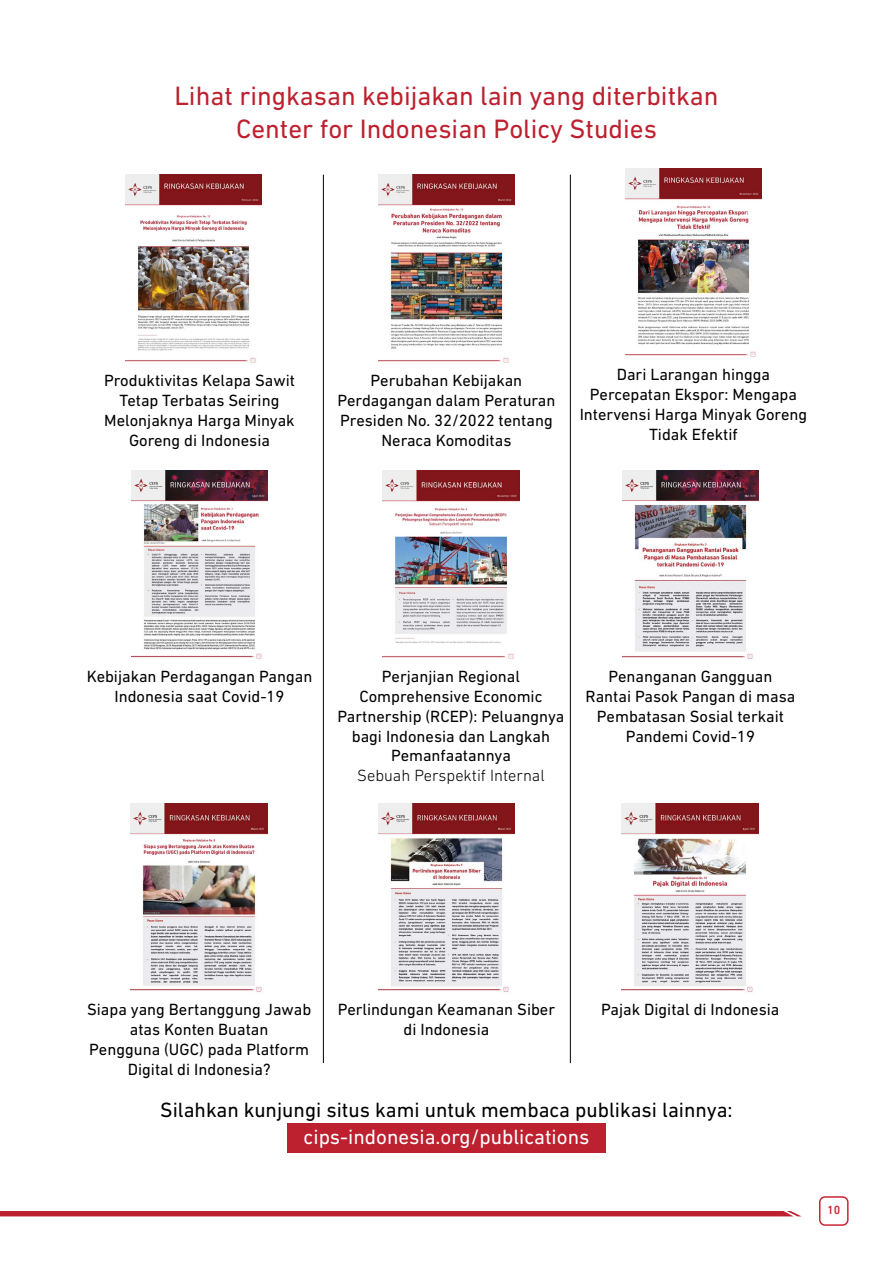
<style>
.page{position:relative;width:893px;height:1263px;background:#fff}
.page>*{position:absolute;margin:0;border:0;box-sizing:border-box;transform-origin:0 0}
.t1{font:27px/32.4px "DIN Next LT Pro";color:#bd202e;text-align:center}
.t2{font:21px "DIN Next LT Pro";color:#000}
.t3{font:21px "DIN Next LT Pro";color:#fff}
.t4{font:16.5px/19.8px "DIN Next LT Pro";color:#000;text-align:center}
.t5{font:300 16.5px "DIN Next LT Pro";color:#000}
.t6{font:500 12px "DIN Next LT Pro";color:#ca2433}
</style>
<div class="page">
<div style="left:819px;top:1196px;width:30px;height:30px;border:2px solid #ca2433;border-radius:5px"></div>
<div style="left:0;top:1211px;width:801px;height:5px;background:#bd202e"></div>
<img style="left:125px;top:175px;width:137px;height:188px">
<img style="left:131px;top:470px;width:137px;height:189px">
<img style="left:131px;top:804px;width:136px;height:188px">
<img style="left:383px;top:470px;width:136px;height:189px">
<img style="left:378px;top:175px;width:137px;height:188px">
<img style="left:378px;top:804px;width:137px;height:188px">
<img style="left:622px;top:470px;width:137px;height:189px">
<img style="left:625px;top:169px;width:137px;height:188px">
<img style="left:622px;top:804px;width:137px;height:188px">
<hr style="left:323px;top:175px;width:1px;height:888px;background:#000">
<hr style="left:570px;top:175px;width:1px;height:888px;background:#000">
<div style="left:287px;top:1123px;width:318px;height:30px;background:#bd202e"></div>
<h1 class="t1" style="left:174px;top:82px;width:546px">Lihat ringkasan kebijakan lain yang diterbitkan<br>Center for Indonesian Policy Studies</h1>
<p class="t4" style="left:104px;top:372px;width:192px">Produktivitas Kelapa Sawit<br>Tetap Terbatas Seiring<br>Melonjaknya Harga Minyak<br>Goreng di Indonesia</p>
<p class="t4" style="left:337px;top:372px;width:220px">Perubahan Kebijakan<br>Perdagangan dalam Peraturan<br>Presiden No. 32/2022 tentang<br>Neraca Komoditas</p>
<p class="t4" style="left:580px;top:366px;width:229px">Dari Larangan hingga<br>Percepatan Ekspor: Mengapa<br>Intervensi Harga Minyak Goreng<br>Tidak Efektif</p>
<p class="t4" style="left:87px;top:668px;width:227px">Kebijakan Perdagangan Pangan<br>Indonesia saat Covid-19</p>
<p class="t4" style="left:337px;top:668px;width:229px">Perjanjian Regional<br>Comprehensive Economic<br>Partnership (RCEP): Peluangnya bagi Indonesia dan Langkah<br>Pemanfaatannya</p>
<p class="t5" style="left:357px;top:769px;width:189px">Sebuah Perspektif Internal</p>
<p class="t4" style="left:585px;top:668px;width:211px">Penanganan Gangguan<br>Rantai Pasok Pangan di masa<br>Pembatasan Sosial terkait<br>Pandemi Covid-19</p>
<p class="t4" style="left:87px;top:1001px;width:226px">Siapa yang Bertanggung Jawab atas Konten Buatan<br>Pengguna (UGC) pada Platform<br>Digital di Indonesia?</p>
<p class="t4" style="left:338px;top:1001px;width:219px">Perlindungan Keamanan Siber di Indonesia</p>
<p class="t4" style="left:601px;top:1001px;width:180px">Pajak Digital di Indonesia</p>
<p class="t2" style="left:160px;top:1101px;width:574px">Silahkan kunjungi situs kami untuk membaca publikasi lainnya:</p>
<p class="t3" style="left:304px;top:1128px;width:287px">cips-indonesia.org/publications</p>
<p class="t6" style="left:827px;top:1205px;width:15px">10</p>
</div>
